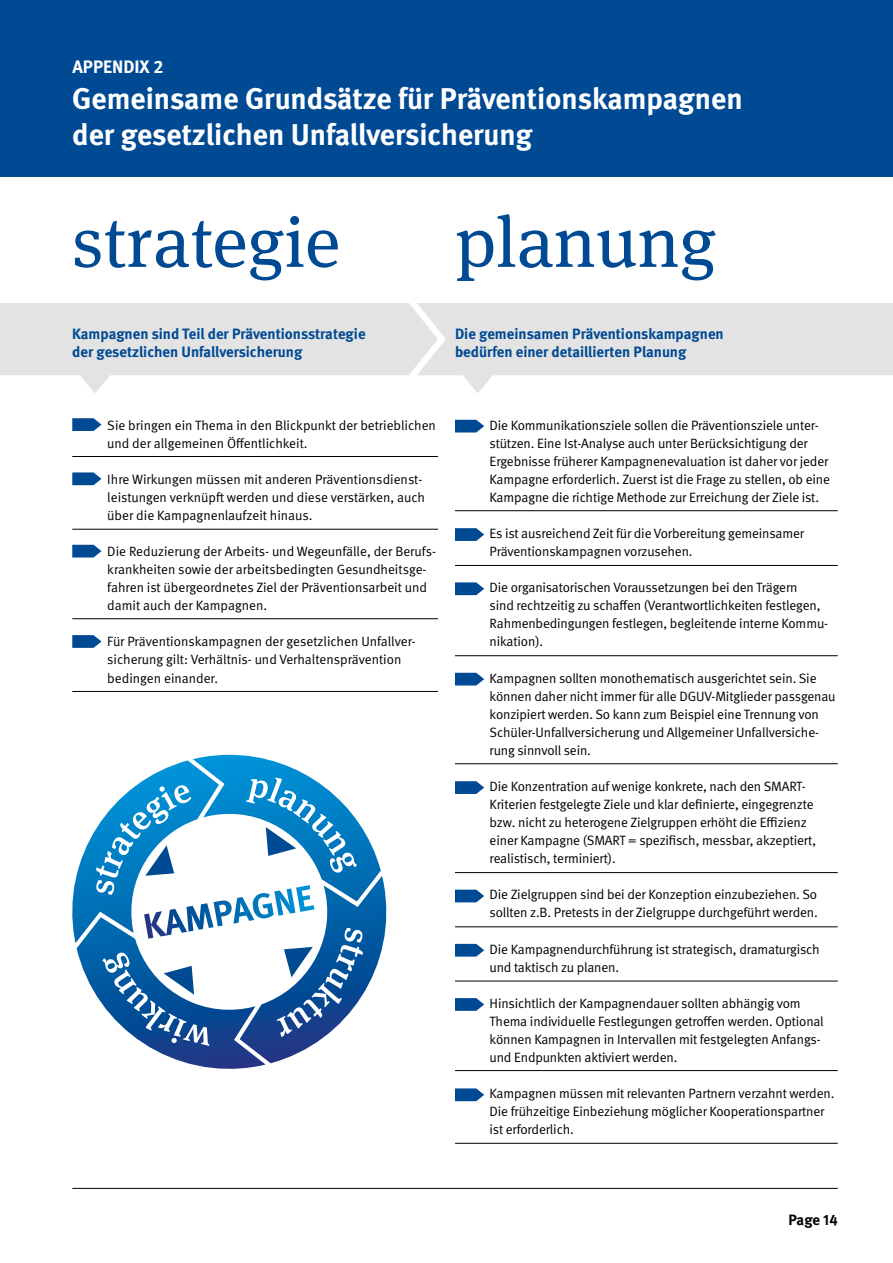
<style>
.page{position:relative;width:893px;height:1263px;background:#fff}
.page>*{position:absolute;margin:0;border:0;box-sizing:border-box;transform-origin:0 0}
.t1{font:72px "DGUV Meta Serif";color:#004993}
.t2{font:700 30px/36px "DGUV Meta";color:#fff}
.t3{font:700 18px "DGUV Meta";color:#fff}
.t4{font:700 15px/18px "DGUV Meta";color:#004993}
.t5{font:700 15px "DGUV Meta";letter-spacing:-.005em;color:#000}
.t6{font:13.5px/18.1px "DGUV Meta";letter-spacing:-.01em;color:#000}
</style>
<div class="page">
<hr style="left:72px;top:1188px;width:766px;height:1px;background:#000">
<svg style="left:0;top:303px;width:893px;height:90px"></svg>
<div style="left:0;top:0;width:893px;height:176px;background:#004993"></div>
<svg style="left:72px;top:418px;width:30px;height:13px"></svg>
<svg style="left:72px;top:472px;width:30px;height:13px"></svg>
<svg style="left:72px;top:545px;width:30px;height:12px"></svg>
<svg style="left:72px;top:635px;width:30px;height:13px"></svg>
<svg style="left:455px;top:420px;width:29px;height:12px"></svg>
<svg style="left:455px;top:528px;width:29px;height:13px"></svg>
<svg style="left:455px;top:582px;width:29px;height:13px"></svg>
<svg style="left:455px;top:673px;width:29px;height:12px"></svg>
<svg style="left:455px;top:781px;width:29px;height:13px"></svg>
<svg style="left:455px;top:890px;width:29px;height:12px"></svg>
<svg style="left:455px;top:944px;width:29px;height:13px"></svg>
<svg style="left:455px;top:998px;width:29px;height:13px"></svg>
<svg style="left:455px;top:1088px;width:29px;height:13px"></svg>
<hr style="left:72px;top:456px;width:366px;height:1px;background:#000">
<hr style="left:455px;top:510px;width:383px;height:1px;background:#000">
<hr style="left:72px;top:529px;width:366px;height:1px;background:#000">
<hr style="left:455px;top:565px;width:383px;height:1px;background:#000">
<hr style="left:72px;top:618px;width:366px;height:1px;background:#000">
<hr style="left:455px;top:655px;width:383px;height:1px;background:#000">
<hr style="left:72px;top:691px;width:366px;height:1px;background:#000">
<hr style="left:455px;top:763px;width:383px;height:1px;background:#000">
<hr style="left:455px;top:872px;width:383px;height:1px;background:#000">
<hr style="left:455px;top:926px;width:383px;height:1px;background:#000">
<hr style="left:455px;top:980px;width:383px;height:1px;background:#000">
<hr style="left:455px;top:1070px;width:383px;height:1px;background:#000">
<hr style="left:455px;top:1143px;width:383px;height:1px;background:#000">
<svg style="left:72px;top:755px;width:315px;height:314px"></svg>
<svg style="left:96px;top:777px;width:267px;height:269px"></svg>
<svg style="left:144px;top:885px;width:170px;height:54px"></svg>
<h3 class="t3" style="left:72px;top:56px;width:11px">appe</h3>
<h3 class="t3" style="left:112px;top:56px;width:53px">ndix 2</h3>
<h2 class="t2" style="left:72px;top:81px;width:672px">Gemeinsame Grundsätze für Präventionskampagnen der gesetzlichen Unfallversicherung</h2>
<h1 class="t1" style="left:72px;top:200px;width:269px">strategie</h1>
<h1 class="t1" style="left:455px;top:200px;width:263px">planung</h1>
<p class="t4" style="left:72px;top:325px;width:295px">Kampagnen sind Teil der Präventionsstrategie der gesetzlichen Unfallversicherung</p>
<p class="t4" style="left:455px;top:325px;width:270px">Die gemeinsamen Präventionskampagnen bedürfen einer detaillierten Planung</p>
<p class="t6" style="left:107px;top:416px;width:330px">Sie bringen ein Thema in den Blickpunkt der betrieblichen und der allgemeinen Öffentlichkeit.</p>
<p class="t6" style="left:107px;top:470px;width:319px">Ihre Wirkungen müssen mit anderen Präventionsdienst&shy;leistungen verknüpft werden und diese verstärken, auch über die Kampagnenlaufzeit hinaus.</p>
<p class="t6" style="left:107px;top:543px;width:329px">Die Reduzierung der Arbeits- und Wegeunfälle, der Berufs&shy;krankheiten sowie der arbeitsbedingten Gesundheitsge&shy;fahren ist übergeordnetes Ziel der Präventionsarbeit und damit auch der Kampagnen.</p>
<p class="t6" style="left:107px;top:633px;width:310px">Für Präventionskampagnen der gesetzlichen Unfallver&shy;sicherung gilt: Verhältnis- und Verhaltensprävention bedingen einander.</p>
<p class="t6" style="left:490px;top:416px;width:342px">Die Kommunikationsziele sollen die Präventionsziele unter&shy;stützen. Eine Ist-Analyse auch unter Berücksichtigung der Ergebnisse früherer Kampagnenevaluation ist daher vor jeder Kampagne erforderlich. Zuerst ist die Frage zu stellen, ob eine Kampagne die richtige Methode zur Erreichung der Ziele ist.</p>
<p class="t6" style="left:490px;top:524px;width:316px">Es ist ausreichend Zeit für die Vorbereitung gemeinsamer<br>Präventionskampagnen vorzusehen.</p>
<p class="t6" style="left:490px;top:579px;width:340px">Die organisatorischen Voraussetzungen bei den Trägern<br>sind rechtzeitig zu schaffen (Verantwortlichkeiten festlegen, Rahmenbedingungen festlegen, begleitende interne Kommu&shy;nikation).</p>
<p class="t6" style="left:490px;top:669px;width:348px">Kampagnen sollten monothematisch ausgerichtet sein. Sie können daher nicht immer für alle DGUV-Mitglieder passgenau konzipiert werden. So kann zum Beispiel eine Trennung von Schüler-Unfallversicherung und Allgemeiner Unfallversiche&shy;rung sinnvoll sein.</p>
<p class="t6" style="left:490px;top:777px;width:328px">Die Konzentration auf wenige konkrete, nach den SMART-Kriterien festgelegte Ziele und klar definierte, eingegrenzte bzw. nicht zu heterogene Zielgruppen erhöht die Effizienz einer Kampagne (SMART = spezifisch, messbar, akzeptiert, realistisch, terminiert).</p>
<p class="t6" style="left:490px;top:886px;width:330px">Die Zielgruppen sind bei der Konzeption einzubeziehen. So sollten z.B. Pretests in der Zielgruppe durchgeführt werden.</p>
<p class="t6" style="left:490px;top:940px;width:332px">Die Kampagnendurchführung ist strategisch, dramaturgisch und taktisch zu planen.</p>
<p class="t6" style="left:490px;top:994px;width:336px">Hinsichtlich der Kampagnendauer sollten abhängig vom Thema individuelle Festlegungen getroffen werden. Optional können Kampagnen in Intervallen mit festgelegten Anfangs&shy;und Endpunkten aktiviert werden.</p>
<p class="t6" style="left:490px;top:1085px;width:346px">Kampagnen müssen mit relevanten Partnern verzahnt werden.<br>Die frühzeitige Einbeziehung möglicher Kooperationspartner ist erforderlich.</p>
<p class="t5" style="left:788px;top:1210px;width:51px">Page 14</p>
</div>
